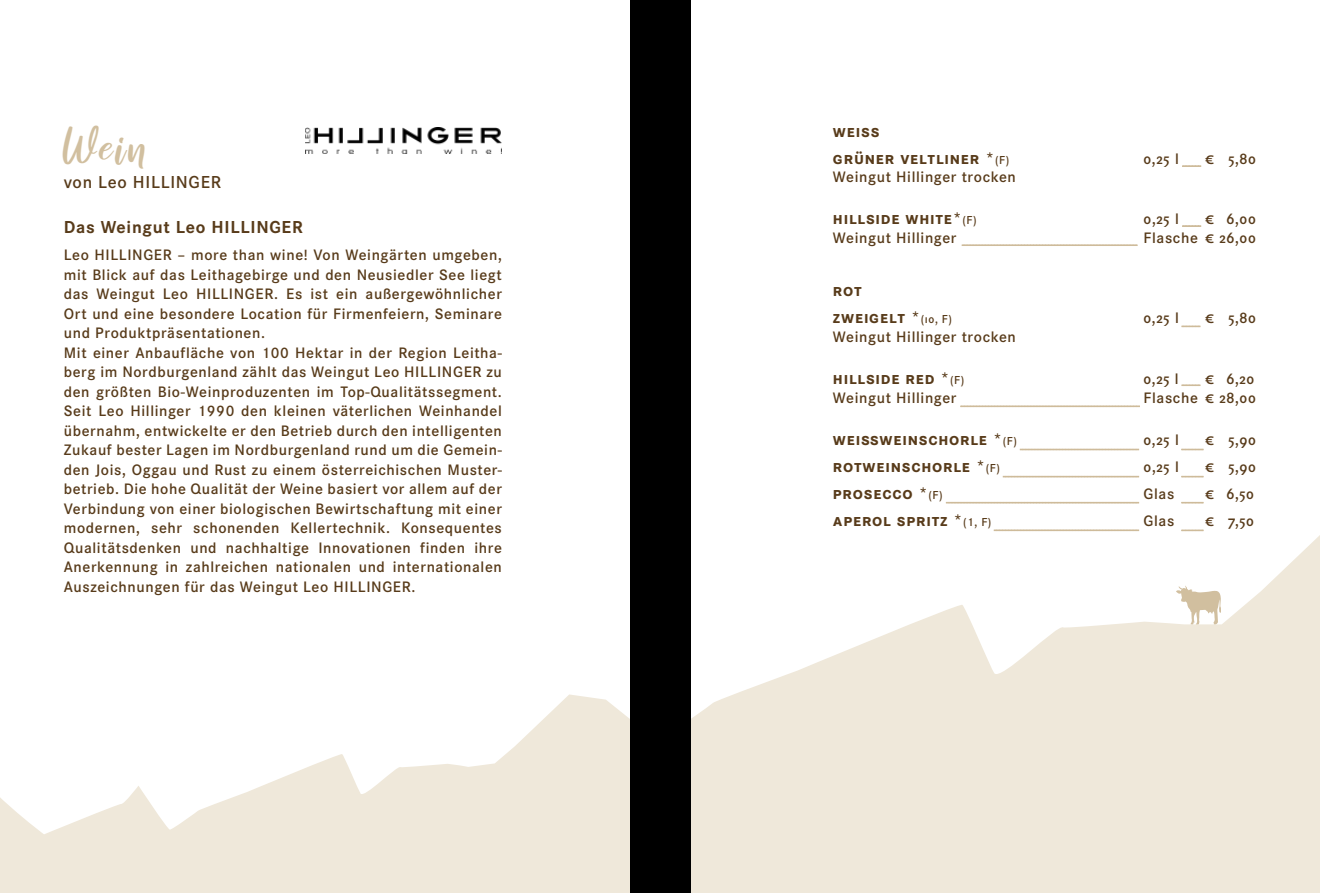
<style>
.page{position:relative;width:1320px;height:893px;background:#fff}
.page>*{position:absolute;margin:0;border:0;box-sizing:border-box;transform-origin:0 0}
.t1{font:48px "raustila";color:#d1bf9f}
.t2{font:700 18px/27px "Corporate SSC";letter-spacing:.04em;color:#583b1a}
.t3{font:700 18px "Corporate S";letter-spacing:.04em;color:#583b1a}
.t4{font:600 18px "Corporate S";letter-spacing:.04em;color:#583b1a}
.t5{font:600 15.75px/19.5px "Corporate S";letter-spacing:.04em;color:#583b1a}
.t6{font:600 15.75px "Corporate SSC";letter-spacing:.04em;color:#583b1a}
.s1{font-weight:600}
.s2{font-weight:600;font-size:12px}
.s3{font-family:"Corporate S";font-weight:600;font-size:12px}
.s4{font-family:"Corporate S"}
.s5{font-family:"Fedra Sans Std";font-weight:400}
.s6{font-family:"Corporate SSC"}
</style>
<div class="page">
<svg style="left:690px;top:502px;width:630px;height:391px;fill:#efe8da"></svg>
<svg style="left:0;top:694px;width:629px;height:199px;fill:#efe8da"></svg>
<svg style="left:1176px;top:585px;width:45px;height:39px"></svg>
<svg style="left:1182px;top:225px;width:19px;height:2px"></svg>
<svg style="left:1182px;top:165px;width:19px;height:2px"></svg>
<svg style="left:962px;top:244px;width:175px;height:2px"></svg>
<div style="left:629px;top:0;width:61px;height:893px;background:#000"></div>
<img style="left:305px;top:128px;width:197px;height:26px">
<svg style="left:1181px;top:385px;width:19px;height:1px"></svg>
<svg style="left:1181px;top:326px;width:19px;height:1px"></svg>
<svg style="left:1181px;top:530px;width:23px;height:1px"></svg>
<svg style="left:1181px;top:502px;width:23px;height:1px"></svg>
<svg style="left:1181px;top:476px;width:23px;height:1px"></svg>
<svg style="left:1181px;top:449px;width:23px;height:1px"></svg>
<svg style="left:960px;top:405px;width:179px;height:2px"></svg>
<svg style="left:994px;top:530px;width:145px;height:1px"></svg>
<svg style="left:946px;top:502px;width:193px;height:2px"></svg>
<svg style="left:1003px;top:476px;width:136px;height:1px"></svg>
<svg style="left:1020px;top:449px;width:119px;height:1px"></svg>
<h1 class="t1" style="left:64px;top:121px;width:86px">Wein</h1>
<p class="t4" style="left:64px;top:170px;width:159px">von Leo HILLINGER</p>
<p class="t3" style="left:64px;top:215px;width:240px">Das Weingut Leo HILLINGER</p>
<p class="t5" style="left:64px;top:245px;width:439px">Leo HILLINGER – more than wine! Von Weingärten umgeben, mit Blick auf das Leithagebirge und den Neusiedler See liegt das Weingut Leo HILLINGER. Es ist ein außergewöhnlicher Ort und eine besondere Location für Firmenfeiern, Seminare und Produktpräsentationen.<br>Mit einer Anbaufläche von 100 Hektar in der Region Leitha&shy;berg im Nordburgenland zählt das Weingut Leo HILLINGER zu den größten Bio-Weinproduzenten im Top-Qualitätssegment.<br>Seit Leo Hillinger 1990 den kleinen väterlichen Weinhandel übernahm, entwickelte er den Betrieb durch den intelligenten Zukauf bester Lagen im Nordburgenland rund um die Gemein&shy;den Jois, Oggau und Rust zu einem österreichischen Muster&shy;betrieb. Die hohe Qualität der Weine basiert vor allem auf der Verbindung von einer biologischen Bewirtschaftung mit einer modernen, sehr schonenden Kellertechnik. Konsequentes Qualitätsdenken und nachhaltige Innovationen finden ihre Anerkennung in zahlreichen nationalen und internationalen Auszeichnungen für das Weingut Leo HILLINGER.</p>
<p class="t2" style="left:833px;top:117px;width:178px">weiss<br>grüner veltliner <span class="s1">*</span><span class="s2">(</span><span class="s3">F)</span></p>
<p class="t6" style="left:1143px;top:149px;width:37px">0,25 <span class="s4">l</span></p>
<p class="t6" style="left:1205px;top:149px;width:52px"><span class="s5">€</span> 5,80</p>
<p class="t5" style="left:833px;top:167px;width:184px">Weingut Hillinger trocken</p>
<p class="t2" style="left:833px;top:205px;width:145px">hillside white<span class="s1">*</span><span class="s2">(</span><span class="s3">F)</span></p>
<p class="t6" style="left:1143px;top:210px;width:37px">0,25 <span class="s4">l</span></p>
<p class="t6" style="left:1205px;top:210px;width:52px"><span class="s5">€</span> 6,00</p>
<p class="t5" style="left:833px;top:228px;width:125px">Weingut Hillinger</p>
<p class="t5" style="left:1143px;top:228px;width:114px">Flasche <span class="s5">€</span> <span class="s6">26,00</span></p>
<p class="t2" style="left:833px;top:277px;width:120px">rot<br>zweigelt <span class="s1">*</span><span class="s2">(10,</span> <span class="s3">F)</span></p>
<p class="t6" style="left:1143px;top:309px;width:37px">0,25 <span class="s4">l</span></p>
<p class="t6" style="left:1205px;top:309px;width:52px"><span class="s5">€</span> 5,80</p>
<p class="t5" style="left:833px;top:326px;width:184px">Weingut Hillinger trocken</p>
<p class="t2" style="left:833px;top:365px;width:133px">hillside red <span class="s1">*</span><span class="s2">(</span><span class="s3">F)</span></p>
<p class="t6" style="left:1143px;top:370px;width:36px">0,25 <span class="s4">l</span></p>
<p class="t6" style="left:1205px;top:370px;width:51px"><span class="s5">€</span> 6,20</p>
<p class="t5" style="left:833px;top:387px;width:125px">Weingut Hillinger</p>
<p class="t5" style="left:1143px;top:387px;width:114px">Flasche <span class="s5">€</span> <span class="s6">28,00</span></p>
<p class="t2" style="left:833px;top:426px;width:185px">weißweinschorle <span class="s1">*</span><span class="s2">(</span><span class="s3">F)</span></p>
<p class="t6" style="left:1143px;top:430px;width:37px">0,25 <span class="s4">l</span></p>
<p class="t6" style="left:1205px;top:430px;width:52px"><span class="s5">€</span> 5,90</p>
<p class="t2" style="left:833px;top:453px;width:168px">rotweinschorle <span class="s1">*</span><span class="s2">(</span><span class="s3">F)</span></p>
<p class="t6" style="left:1143px;top:457px;width:37px">0,25 <span class="s4">l</span></p>
<p class="t6" style="left:1205px;top:457px;width:52px"><span class="s5">€</span> 5,90</p>
<p class="t2" style="left:833px;top:480px;width:111px">prosecco <span class="s1">*</span><span class="s2">(</span><span class="s3">F)</span></p>
<p class="t5" style="left:1143px;top:483px;width:32px">Glas</p>
<p class="t6" style="left:1205px;top:484px;width:50px"><span class="s5">€</span> 6,50</p>
<p class="t2" style="left:833px;top:507px;width:160px">aperol spritz <span class="s1">*</span><span class="s2">(</span><span class="s3">1</span><span class="s2">,</span> <span class="s3">F)</span></p>
<p class="t5" style="left:1143px;top:510px;width:32px">Glas</p>
<p class="t6" style="left:1205px;top:511px;width:50px"><span class="s5">€</span> 7,50</p>
</div>
